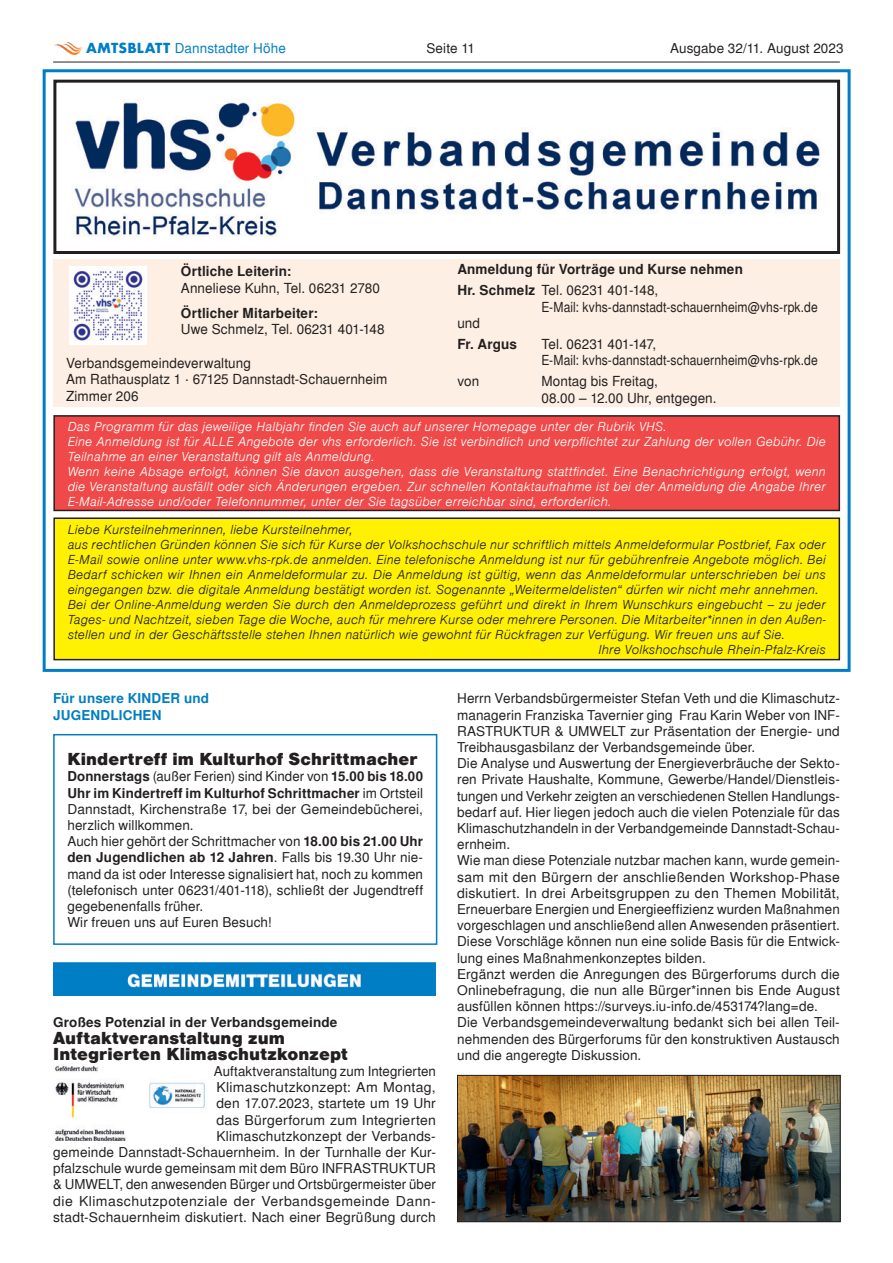
<style>
.page{position:relative;width:893px;height:1263px;background:#fff}
.page>*{position:absolute;margin:0;border:0;box-sizing:border-box;transform-origin:0 0}
._300_headline{font:700 18px "Sans LH";letter-spacing:.005em;color:#231f20}
._100_bodycopy{font:13.8px "Sans";letter-spacing:.01em;color:#231f20}
._100_bodycopy-2{font:13.8px "Sans";letter-spacing:.01em;color:#231f20;scale:.88 1}
._100_bodycopy-3{font:700 13.8px "Sans";letter-spacing:.01em;color:#231f20}
._100_bodycopy-4{font:13.8px "Sans";letter-spacing:-.015em;color:#231f20}
._100_bodycopy-5{font:13.5px/16.2px "Sans";letter-spacing:.01em;color:#231f20;text-align:justify}
._100_bodycopy-6{font:italic 13.5px/15px "Sans LH";letter-spacing:.01em;color:#231f20;text-align:justify}
._100_bodycopy-7{font:italic 13.5px/15px "Sans LH";letter-spacing:.01em;color:#fff}
._100_bodycopy-8{font:700 13.5px "Sans";letter-spacing:.015em;color:#231f20}
._100_bodycopy-9{font:700 13.5px "Sans";letter-spacing:.015em;color:#007ec2}
.t1{font:13.5px "Sans";letter-spacing:.01em;color:#007ec5}
.s1{font-family:"Futura";font-weight:700}
.s2{font-weight:700}
</style>
<div class="page">
<hr style="left:53px;top:62px;width:787px;height:1px;background:#231f20">
<img style="left:54px;top:41px;width:28px;height:14px">
<div style="left:53px;top:734px;width:384px;height:211px;border:2px solid #007ec2"></div>
<img style="left:53px;top:962px;width:382px;height:33px">
<img style="left:55px;top:1065px;width:150px;height:75px">
<img style="left:459px;top:1077px;width:379px;height:143px">
<div style="left:457px;top:1075px;width:383px;height:147px;border:1px solid #231f20"></div>
<div style="left:43px;top:69px;width:808px;height:603px;border:3px solid #007ec5"></div>
<img style="left:74px;top:99px;width:746px;height:138px">
<div style="left:53px;top:80px;width:787px;height:174px;border:3px solid #231f20"></div>
<div style="left:53px;top:260px;width:787px;height:147px;background:#fdefe3"></div>
<img style="left:69px;top:266px;width:77px;height:79px">
<div style="left:54px;top:416px;width:785px;height:94px;background:#ef4a49"></div>
<div style="left:53px;top:415px;width:787px;height:96px;border:2px solid #231f20"></div>
<div style="left:54px;top:518px;width:785px;height:142px;background:#fff101"></div>
<div style="left:53px;top:517px;width:787px;height:143px;border:2px solid #231f20"></div>
<p class="t1" style="left:86px;top:40px;width:201px"><span class="s1">AMTSBLATT</span> Dannstadter Höhe</p>
<p class="_100_bodycopy-5" style="left:426px;top:40px;width:50px">Seite 11</p>
<p class="_100_bodycopy-5" style="left:670px;top:40px;width:175px">Ausgabe 32/11. August 2023</p>
<p class="_100_bodycopy-3" style="left:181px;top:263px;width:112px">Örtliche Leiterin:</p>
<p class="_100_bodycopy" style="left:181px;top:280px;width:200px">Anneliese Kuhn, Tel. 06231 2780</p>
<p class="_100_bodycopy-3" style="left:181px;top:305px;width:138px">Örtlicher Mitarbeiter:</p>
<p class="_100_bodycopy" style="left:181px;top:321px;width:205px">Uwe Schmelz, Tel. 06231 401-148</p>
<p class="_100_bodycopy" style="left:66px;top:355px;width:186px">Verbandsgemeindeverwaltung</p>
<p class="_100_bodycopy" style="left:66px;top:371px;width:323px">Am Rathausplatz 1 · 67125 Dannstadt-Schauernheim</p>
<p class="_100_bodycopy" style="left:66px;top:388px;width:74px">Zimmer 206</p>
<p class="_100_bodycopy-3" style="left:457px;top:261px;width:287px">Anmeldung für Vorträge und Kurse nehmen</p>
<p class="_100_bodycopy" style="left:457px;top:282px;width:202px"><span class="s2">Hr. Schmelz</span> Tel. 06231 401-148,</p>
<p class="_100_bodycopy-2" style="left:541px;top:299px;width:316px">E-Mail: kvhs-dannstadt-schauernheim@vhs-rpk.de</p>
<p class="_100_bodycopy" style="left:457px;top:315px;width:24px">und</p>
<p class="_100_bodycopy-3" style="left:457px;top:336px;width:61px">Fr. Argus</p>
<p class="_100_bodycopy-4" style="left:541px;top:336px;width:116px">Tel. 06231 401-147,</p>
<p class="_100_bodycopy-2" style="left:541px;top:352px;width:316px">E-Mail: kvhs-dannstadt-schauernheim@vhs-rpk.de</p>
<p class="_100_bodycopy" style="left:457px;top:373px;width:23px">von</p>
<p class="_100_bodycopy" style="left:541px;top:373px;width:118px">Montag bis Freitag,</p>
<p class="_100_bodycopy" style="left:541px;top:390px;width:177px">08.00 – 12.00 Uhr, entgegen.</p>
<p class="_100_bodycopy-7" style="left:68px;top:419px;width:601px">Das Programm für das jeweilige Halbjahr finden Sie auch auf unserer Homepage unter der Rubrik VHS.</p>
<p class="_100_bodycopy-7" style="left:68px;top:434px;width:760px">Eine Anmeldung ist für ALLE Angebote der vhs erforderlich. Sie ist verbindlich und verpflichtet zur Zahlung der vollen Gebühr. Die<br>Teilnahme an einer Veranstaltung gilt als Anmeldung.</p>
<p class="_100_bodycopy-7" style="left:68px;top:464px;width:760px;text-align:justify">Wenn keine Absage erfolgt, können Sie davon ausgehen, dass die Veranstaltung stattfindet. Eine Benachrichtigung erfolgt, wenn die Veranstaltung ausfällt oder sich Änderungen ergeben. Zur schnellen Kontaktaufnahme ist bei der Anmeldung die Angabe Ihrer E-Mail-Adresse und/oder Telefonnummer, unter der Sie tagsüber erreichbar sind, erforderlich.</p>
<p class="_100_bodycopy-6" style="left:68px;top:522px;width:286px">Liebe Kursteilnehmerinnen, liebe Kursteilnehmer,</p>
<p class="_100_bodycopy-6" style="left:68px;top:537px;width:760px">aus rechtlichen Gründen können Sie sich für Kurse der Volkshochschule nur schriftlich mittels Anmeldeformular Postbrief, Fax oder E-Mail sowie online unter www.vhs-rpk.de anmelden. Eine telefonische Anmeldung ist nur für gebührenfreie Angebote möglich. Bei Bedarf schicken wir Ihnen ein Anmeldeformular zu. Die Anmeldung ist gültig, wenn das Anmeldeformular unterschrieben bei uns eingegangen bzw. die digitale Anmeldung bestätigt worden ist. Sogenannte „Weitermeldelisten“ dürfen wir nicht mehr annehmen.</p>
<p class="_100_bodycopy-6" style="left:68px;top:597px;width:760px">Bei der Online-Anmeldung werden Sie durch den Anmeldeprozess geführt und direkt in Ihrem Wunschkurs eingebucht – zu jeder Tages- und Nachtzeit, sieben Tage die Woche, auch für mehrere Kurse oder mehrere Personen. Die Mitarbeiter*innen in den Außen&shy;stellen und in der Geschäftsstelle stehen Ihnen natürlich wie gewohnt für Rückfragen zur Verfügung. Wir freuen uns auf Sie.</p>
<p class="_100_bodycopy-6" style="left:598px;top:642px;width:229px">Ihre Volkshochschule Rhein-Pfalz-Kreis</p>
<p class="_100_bodycopy-9" style="left:53px;top:691px;width:158px">Für unsere KINDER und</p>
<p class="_100_bodycopy-9" style="left:53px;top:707px;width:110px">JUGENDLICHEN</p>
<p class="_300_headline" style="left:67px;top:749px;width:352px">Kindertreff im Kulturhof Schrittmacher</p>
<p class="_100_bodycopy-5" style="left:67px;top:768px;width:357px"><span class="s2">Donnerstags</span> (außer Ferien) sind Kinder von <span class="s2">15.00 bis 18.00<br>Uhr im Kindertreff im Kulturhof Schrittmacher</span> im Ortsteil Dannstadt, Kirchenstraße 17, bei der Gemeindebücherei, herzlich willkommen.</p>
<p class="_100_bodycopy-5" style="left:67px;top:833px;width:357px">Auch hier gehört der Schrittmacher von <span class="s2">18.00 bis 21.00 Uhr den Jugendlichen ab 12 Jahren</span>. Falls bis 19.30 Uhr nie&shy;mand da ist oder Interesse signalisiert hat, noch zu kommen (telefonisch unter 06231/401-118), schließt der Jugendtreff gegebenenfalls früher.</p>
<p class="_100_bodycopy-5" style="left:67px;top:914px;width:206px">Wir freuen uns auf Euren Besuch!</p>
<p class="_100_bodycopy-8" style="left:53px;top:1015px;width:286px">Großes Potenzial in der Verbandsgemeinde</p>
<p class="_300_headline" style="left:53px;top:1027px;width:233px">Auftaktveranstaltung zum</p>
<p class="_300_headline" style="left:53px;top:1043px;width:296px">Integrierten Klimaschutzkonzept</p>
<p class="_100_bodycopy-5" style="left:53px;top:1063px;width:384px;text-align:right">Auftaktveranstaltung zum Integrierten<br>Klimaschutzkonzept: Am Montag,<br>den 17.07.2023, startete um 19 Uhr<br>das Bürgerforum zum Integrierten<br>Klimaschutzkonzept der Verbands-<br>gemeinde Dannstadt-Schauernheim. In der Turnhalle der Kur&shy;pfalzschule wurde gemeinsam mit dem Büro INFRASTRUKTUR &amp; UMWELT, den anwesenden Bürger und Ortsbürgermeister über die Klimaschutzpotenziale der Verbandsgemeinde Dann&shy;stadt-Schauernheim diskutiert. Nach einer Begrüßung durch</p>
<p class="_100_bodycopy-5" style="left:457px;top:690px;width:384px">Herrn Verbandsbürgermeister Stefan Veth und die Klimaschutz&shy;managerin Franziska Tavernier ging Frau Karin Weber von INF-RASTRUKTUR &amp; UMWELT zur Präsentation der Energie- und Treibhausgasbilanz der Verbandsgemeinde über.</p>
<p class="_100_bodycopy-5" style="left:457px;top:755px;width:384px">Die Analyse und Auswertung der Energieverbräuche der Sekto&shy;ren Private Haushalte, Kommune, Gewerbe/Handel/Dienstleis&shy;tungen und Verkehr zeigten an verschiedenen Stellen Handlungs&shy;bedarf auf. Hier liegen jedoch auch die vielen Potenziale für das Klimaschutzhandeln in der Verbandgemeinde Dannstadt-Schau&shy;ernheim.</p>
<p class="_100_bodycopy-5" style="left:457px;top:852px;width:384px">Wie man diese Potenziale nutzbar machen kann, wurde gemein&shy;sam mit den Bürgern der anschließenden Workshop-Phase diskutiert. In drei Arbeitsgruppen zu den Themen Mobilität, Erneuerbare Energien und Energieeffizienz wurden Maßnahmen vorgeschlagen und anschließend allen Anwesenden präsentiert.<br>Diese Vorschläge können nun eine solide Basis für die Entwick&shy;lung eines Maßnahmenkonzeptes bilden.</p>
<p class="_100_bodycopy-5" style="left:457px;top:966px;width:384px">Ergänzt werden die Anregungen des Bürgerforums durch die Onlinebefragung, die nun alle Bürger*innen bis Ende August ausfüllen können https://surveys.iu-info.de/453174?lang=de.</p>
<p class="_100_bodycopy-5" style="left:457px;top:1014px;width:384px">Die Verbandsgemeindeverwaltung bedankt sich bei allen Teil&shy;nehmenden des Bürgerforums für den konstruktiven Austausch und die angeregte Diskussion.</p>
</div>
